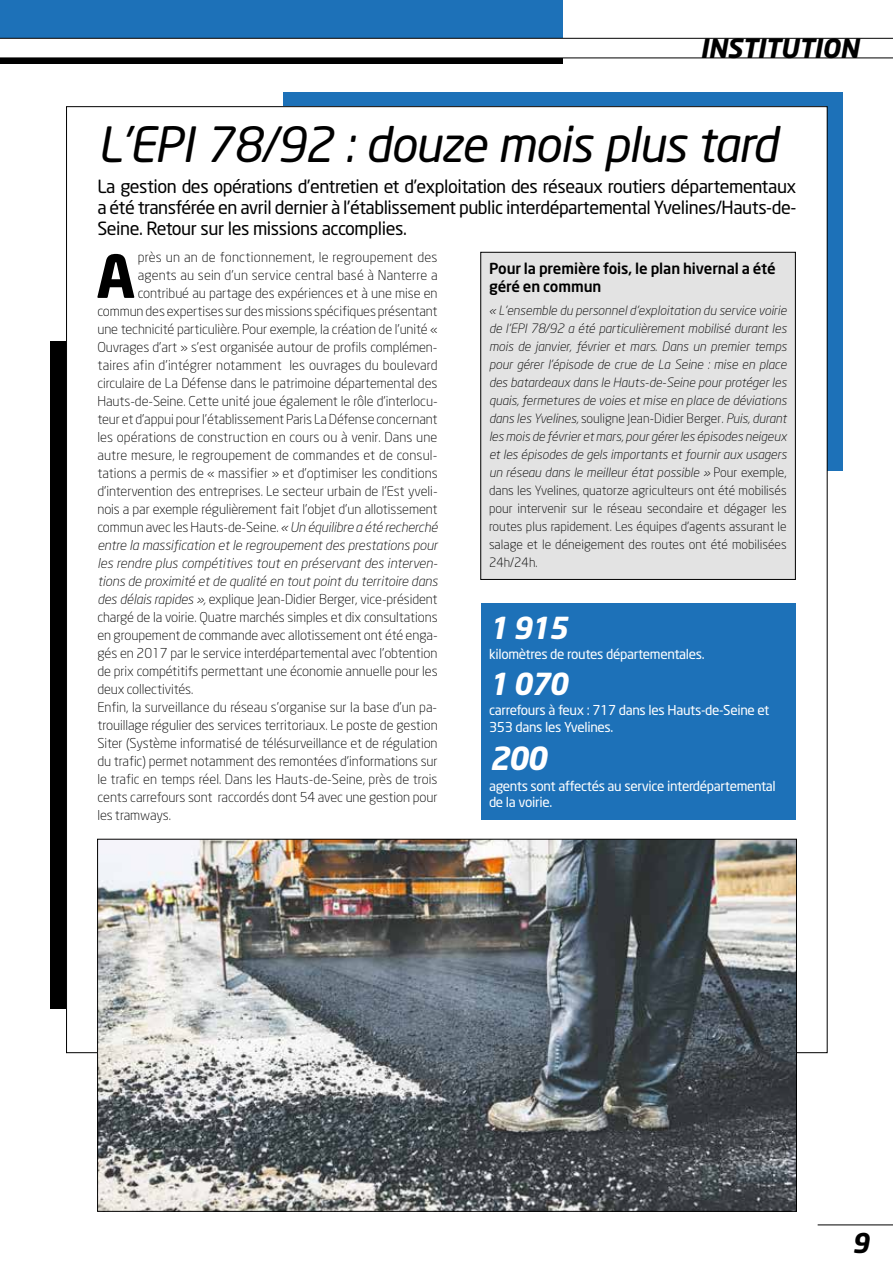
<style>
.page{position:relative;width:893px;height:1263px;background:#fff}
.page>*{position:absolute;margin:0;border:0;box-sizing:border-box;transform-origin:0 0}
.t1{font:700 58.5px "Neo Sans";color:#000}
.t2{font:italic 48px "Neo Sans";letter-spacing:-.025em;color:#000}
.t3{font:italic 700 31.5px "Neo Sans";color:#fff}
.t4{font:italic 700 30px "Neo Sans";letter-spacing:-.05em;color:#fff}
.t5{font:italic 700 27px "Neo Sans";color:#000}
.t6{font:italic 700 26.25px "Neo Sans";letter-spacing:-.01em;color:#000}
.t7{font:18px/21px "Neo Sans";letter-spacing:-.025em;color:#000;text-align:justify}
.t8{font:500 15px/18px "Neo Sans";letter-spacing:-.005em;color:#000}
.t9{font:300 13.5px "Neo Sans";letter-spacing:-.005em;color:#000}
.t10{font:italic 300 13.5px "Neo Sans";letter-spacing:-.005em;color:#000}
.t11{font:13.5px/16.5px "Neo Sans";letter-spacing:-.025em;color:#fff}
.t12{font:300 13.5px "Neo Sans";letter-spacing:.015em;color:#000}
.t13{font:italic 300 12.75px/18px "Neo Sans";color:#000;text-align:justify}
.s1{font-style:italic}
.s2{font-style:normal}
</style>
<div class="page">
<div style="left:0;top:24px;width:563px;height:39px;background:#000"></div>
<div style="left:0;top:0;width:563px;height:51px;background:#1d71b8"></div>
<svg style="left:0;top:38px;width:893px;height:20px"></svg>
<hr style="left:818px;top:1224px;width:75px;height:1px;background:#000">
<div style="left:50px;top:341px;width:88px;height:668px;background:#000"></div>
<div style="left:283px;top:92px;width:560px;height:379px;background:#1d71b8"></div>
<div style="left:67px;top:107px;width:760px;height:946px;background:#fff"></div>
<img style="left:99px;top:841px;width:696px;height:368px">
<div style="left:480px;top:252px;width:316px;height:328px;background:#e3e3e3;border:1px solid #000"></div>
<div style="left:481px;top:603px;width:314px;height:216px;background:#1d71b8"></div>
<h3 class="t6" style="left:700px;top:31px;width:160px">INSTITUTION</h3>
<h2 class="t2" style="left:97px;top:115px;width:682px">L'EPI 78/92 : douze mois plus tard</h2>
<p class="t7" style="left:97px;top:176px;width:701px">La gestion des opérations d’entretien et d’exploitation des réseaux routiers départementaux a été transférée en avril dernier à l’établissement public interdépartemental Yvelines/Hauts-de-Seine. Retour sur les missions accomplies.</p>
<h1 class="t1" style="left:96px;top:239px;width:41px">A</h1>
<p class="t12" style="left:138px;top:249px;width:301px">près un an de fonctionnement, le regroupement des</p>
<p class="t9" style="left:138px;top:267px;width:301px">agents au sein d’un service central basé à Nanterre a</p>
<p class="t9" style="left:138px;top:285px;width:301px">contribué au partage des expériences et à une mise en</p>
<p class="t9" style="left:97px;top:303px;width:342px">commun des expertises sur des missions spécifiques présentant</p>
<p class="t9" style="left:97px;top:321px;width:342px">une technicité particulière. Pour exemple, la création de l’unité «</p>
<p class="t9" style="left:97px;top:339px;width:342px">Ouvrages d’art » s’est organisée autour de profils complémen-</p>
<p class="t9" style="left:97px;top:357px;width:342px">taires afin d’intégrer notamment les ouvrages du boulevard</p>
<p class="t9" style="left:97px;top:375px;width:342px">circulaire de La Défense dans le patrimoine départemental des</p>
<p class="t9" style="left:97px;top:393px;width:342px">Hauts-de-Seine. Cette unité joue également le rôle d’interlocu-</p>
<p class="t9" style="left:97px;top:411px;width:342px">teur et d’appui pour l’établissement Paris La Défense concernant</p>
<p class="t9" style="left:97px;top:429px;width:341px">les opérations de construction en cours ou à venir. Dans une</p>
<p class="t9" style="left:97px;top:447px;width:341px">autre mesure, le regroupement de commandes et de consul-</p>
<p class="t9" style="left:97px;top:465px;width:342px">tations a permis de « massifier » et d’optimiser les conditions</p>
<p class="t9" style="left:97px;top:483px;width:342px">d’intervention des entreprises. Le secteur urbain de l’Est yveli-</p>
<p class="t9" style="left:97px;top:501px;width:342px">nois a par exemple régulièrement fait l’objet d’un allotissement</p>
<p class="t9" style="left:97px;top:519px;width:342px">commun avec les Hauts-de-Seine. <span class="s1">« Un équilibre a été recherché</span></p>
<p class="t10" style="left:97px;top:537px;width:342px">entre la massification et le regroupement des prestations pour</p>
<p class="t10" style="left:97px;top:555px;width:342px">les rendre plus compétitives tout en préservant des interven-</p>
<p class="t10" style="left:97px;top:573px;width:342px">tions de proximité et de qualité en tout point du territoire dans</p>
<p class="t9" style="left:97px;top:591px;width:342px"><span class="s1">des délais rapides »,</span> explique Jean-Didier Berger, vice-président</p>
<p class="t9" style="left:97px;top:609px;width:342px">chargé de la voirie. Quatre marchés simples et dix consultations</p>
<p class="t9" style="left:97px;top:627px;width:342px">en groupement de commande avec allotissement ont été enga-</p>
<p class="t9" style="left:97px;top:645px;width:342px">gés en 2017 par le service interdépartemental avec l’obtention</p>
<p class="t9" style="left:97px;top:663px;width:342px">de prix compétitifs permettant une économie annuelle pour les</p>
<p class="t9" style="left:97px;top:681px;width:98px">deux collectivités.</p>
<p class="t9" style="left:97px;top:699px;width:341px">Enfin, la surveillance du réseau s’organise sur la base d’un pa-</p>
<p class="t9" style="left:97px;top:717px;width:342px">trouillage régulier des services territoriaux. Le poste de gestion</p>
<p class="t9" style="left:97px;top:735px;width:342px">Siter (Système informatisé de télésurveillance et de régulation</p>
<p class="t9" style="left:97px;top:753px;width:342px">du trafic) permet notamment des remontées d’informations sur</p>
<p class="t9" style="left:97px;top:771px;width:342px">le trafic en temps réel. Dans les Hauts-de-Seine, près de trois</p>
<p class="t9" style="left:97px;top:789px;width:342px">cents carrefours sont raccordés dont 54 avec une gestion pour</p>
<p class="t9" style="left:97px;top:807px;width:75px">les tramways.</p>
<p class="t8" style="left:489px;top:259px;width:288px">Pour la première fois, le plan hivernal a été géré en commun</p>
<p class="t13" style="left:489px;top:301px;width:299px">« L’ensemble du personnel d’exploitation du service voirie de l’EPI 78/92 a été particulièrement mobilisé durant les mois de janvier, février et mars. Dans un premier temps pour gérer l’épisode de crue de La Seine : mise en place des batardeaux dans le Hauts-de-Seine pour protéger les quais, fermetures de voies et mise en place de déviations dans les Yvelines, <span class="s2">souligne Jean-Didier Berger</span>. Puis, durant les mois de février et mars, pour gérer les épisodes neigeux et les épisodes de gels importants et fournir aux usagers un réseau dans le meilleur état possible » <span class="s2">Pour exemple, dans les Yvelines, quatorze agriculteurs ont été mobilisés pour intervenir sur le réseau secondaire et dégager les routes plus rapidement. Les équipes d’agents assurant le salage et le déneigement des routes ont été mobilisées 24h/24h.</span></p>
<h3 class="t4" style="left:489px;top:608px;width:80px">1 915</h3>
<p class="t11" style="left:489px;top:646px;width:217px">kilomètres de routes départementales.</p>
<h3 class="t4" style="left:489px;top:664px;width:80px">1 070</h3>
<p class="t11" style="left:489px;top:702px;width:282px">carrefours à feux : 717 dans les Hauts-de-Seine et<br>353 dans les Yvelines.</p>
<h3 class="t3" style="left:489px;top:738px;width:59px">200</h3>
<p class="t11" style="left:489px;top:777px;width:288px">agents sont affectés au service interdépartemental de la voirie.</p>
<h3 class="t5" style="left:852px;top:1226px;width:19px">9</h3>
</div>
